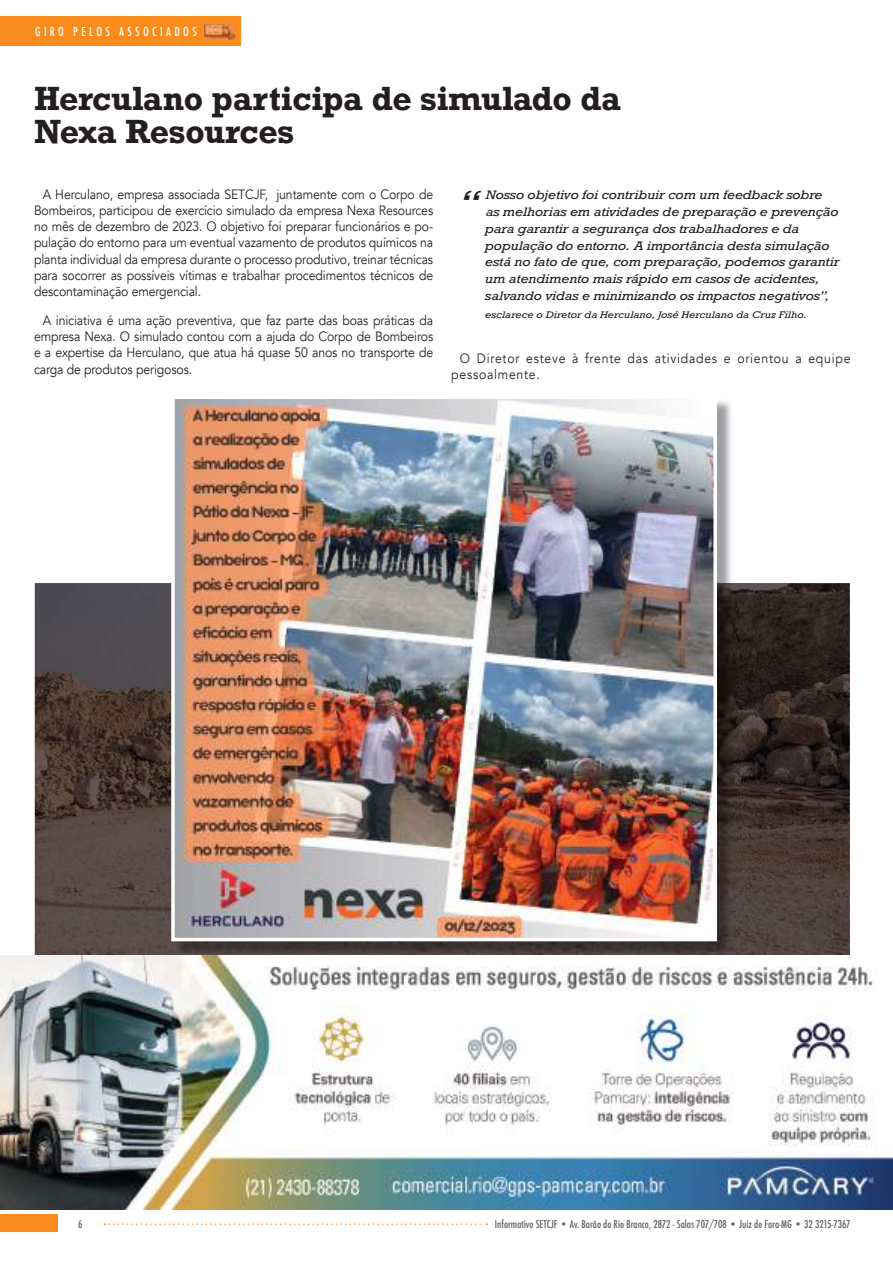
<style>
.page{position:relative;width:893px;height:1263px;background:#fff}
.page>*{position:absolute;margin:0;border:0;box-sizing:border-box;transform-origin:0 0}
.t1{font:italic 34.35px "Rockwell";color:#241f1f;scale:1.16 1}
.t2{font:700 31.5px/33px "Rockwell";color:#241f1f}
.t3{font:13.5px/16.2px "Avenir";letter-spacing:-.01em;color:#241f1f;text-align:justify;scale:.91 1}
.t4{font:13.5px/16.2px "Avenir";letter-spacing:.06em;color:#241f1f;scale:.91 1}
.t5{font:500 condensed 12px "Futura";letter-spacing:.28em;color:#fff}
.t6{font:italic 11.55px/16.8px "Rockwell";letter-spacing:-.01em;color:#241f1f;scale:1.16 1}
.t7{font:500 condensed 10.5px "Futura";color:#656365}
.t8{font:italic 9px "Rockwell";color:#241f1f;scale:1.16 1}
</style>
<div class="page">
<img style="left:35px;top:583px;width:815px;height:373px">
<img style="left:174px;top:401px;width:559px;height:555px">
<img style="left:176px;top:401px;width:536px;height:535px">
<div style="left:171px;top:396px;width:546px;height:545px;border:4px solid #fff"></div>
<img style="left:0;top:956px;width:893px;height:254px">
<svg style="left:104px;top:1223px;width:383px;height:2px"></svg>
<div style="left:0;top:1214px;width:57px;height:18px;background:#f98c1c"></div>
<div style="left:0;top:17px;width:241px;height:29px;background:#f98c1c"></div>
<img style="left:205px;top:24px;width:31px;height:16px">
<p class="t5" style="left:35px;top:24px;width:163px">GIRO PELOS ASSOCIADOS</p>
<h2 class="t2" style="left:34px;top:82px;width:589px">Herculano participa de simulado da<br>Nexa Resources</h2>
<p class="t3" style="left:34px;top:186px;width:440px;text-indent:9px">A Herculano, empresa associada SETCJF, juntamente com o Corpo de Bombeiros, participou de exercício simulado da empresa Nexa Resources no mês de dezembro de 2023. O objetivo foi preparar funcionários e po&shy;pulação do entorno para um eventual vazamento de produtos químicos na planta individual da empresa durante o processo produtivo, treinar técnicas para socorrer as possíveis vítimas e trabalhar procedimentos técnicos de descontaminação emergencial.</p>
<p class="t3" style="left:34px;top:313px;width:440px;text-indent:9px">A iniciativa é uma ação preventiva, que faz parte das boas práticas da empresa Nexa. O simulado contou com a ajuda do Corpo de Bombeiros e a expertise da Herculano, que atua há quase 50 anos no transporte de carga de produtos perigosos.</p>
<h1 class="t1" style="left:459px;top:182px;width:20px">“</h1>
<p class="t6" style="left:485px;top:187px;width:307px">Nosso objetivo foi contribuir com um feedback sobre<br>as melhorias em atividades de preparação e prevenção para garantir a segurança dos trabalhadores e da população do entorno. A importância desta simulação está no fato de que, com preparação, podemos garantir um atendimento mais rápido em casos de acidentes, salvando vidas e minimizando os impactos negativos”,</p>
<p class="t8" style="left:485px;top:309px;width:279px">esclarece o Diretor da Herculano, José Herculano da Cruz Filho.</p>
<p class="t4" style="left:451px;top:351px;width:440px;text-indent:9px">O Diretor esteve à frente das atividades e orientou a equipe pessoalmente.</p>
<p class="t7" style="left:78px;top:1217px;width:6px">6</p>
<p class="t7" style="left:495px;top:1217px;width:357px">Informativo SETCJF • Av. Barão do Rio Branco, 2872 - Salas 707/708 • Juiz de Fora-MG • 32 3215-7367</p>
</div>
